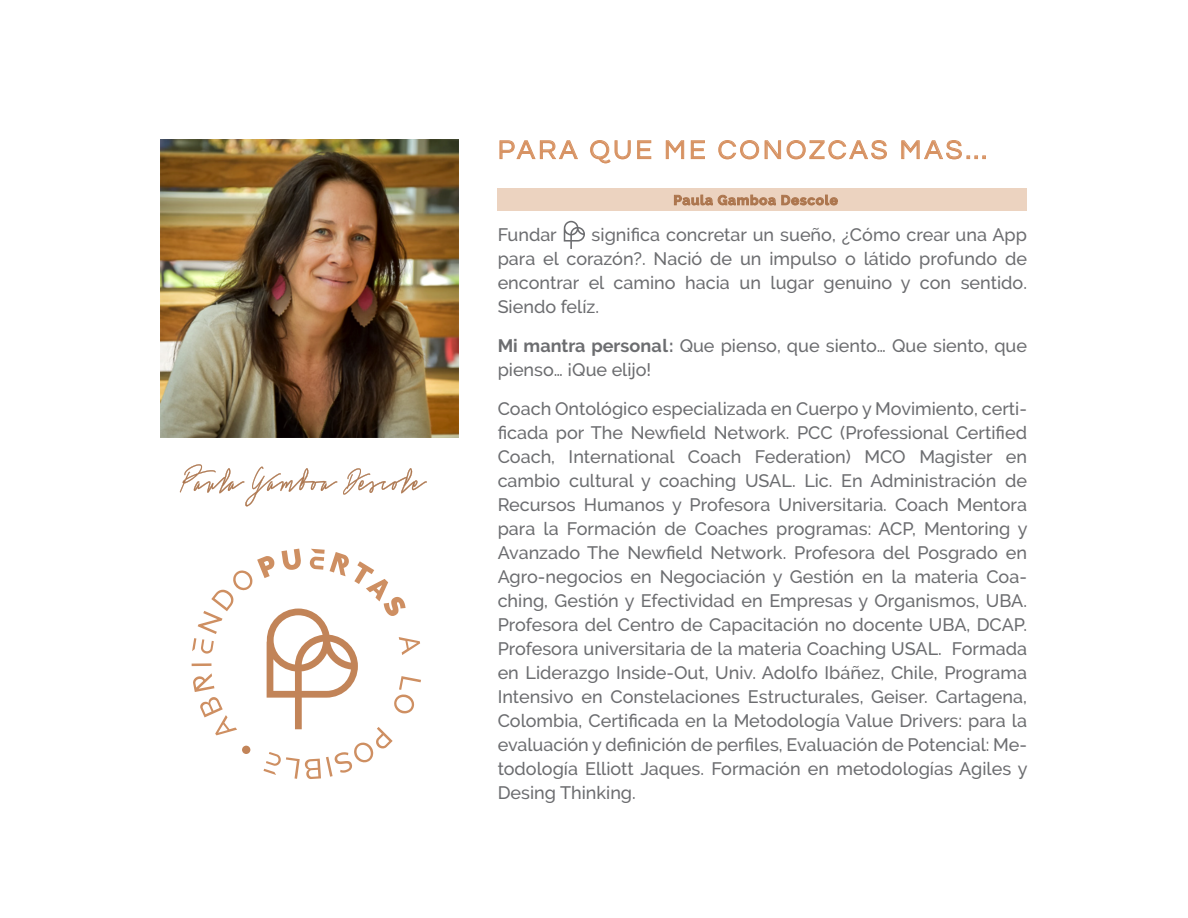
<style>
.page{position:relative;width:1188px;height:918px;background:#fff}
.page>*{position:absolute;margin:0;border:0;box-sizing:border-box;transform-origin:0 0}
.t1{font:27px "Questrial";letter-spacing:.12em;color:#d79262}
.t2{font:500 18px/24px "Raleway";color:#6c6d70;text-align:justify}
.t3{font:700 13.35px "Raleway";letter-spacing:.06em;color:#ac754d}
.s1{font-weight:700}
</style>
<div class="page">
<div style="left:498px;top:188px;width:529px;height:23px;background:#ecd3c0"></div>
<svg style="left:674px;top:195px;width:164px;height:10px"></svg>
<svg style="left:499px;top:140px;width:79px;height:19px"></svg>
<svg style="left:590px;top:140px;width:41px;height:24px"></svg>
<svg style="left:637px;top:140px;width:15px;height:19px"></svg>
<svg style="left:666px;top:140px;width:18px;height:19px"></svg>
<svg style="left:691px;top:140px;width:14px;height:19px"></svg>
<svg style="left:718px;top:140px;width:169px;height:20px"></svg>
<svg style="left:901px;top:140px;width:85px;height:20px"></svg>
<svg style="left:192px;top:549px;width:229px;height:230px"></svg>
<div style="left:242px;top:746px;width:8px;height:8px;background:#c28458;border-radius:50%"></div>
<svg style="left:343px;top:468px;width:84px;height:27px"></svg>
<svg style="left:180px;top:464px;width:157px;height:43px"></svg>
<svg style="left:564px;top:221px;width:21px;height:28px"></svg>
<img style="left:161px;top:140px;width:298px;height:297px">
<h1 class="t1" style="left:498px;top:136px;width:491px">PARA QUE ME CONOZCAS MAS…</h1>
<p class="t3" style="left:673px;top:193px;width:166px">Paula Gamboa Descole</p>
<p class="t2" style="left:498px;top:223px;width:531px;text-indent:94px">significa concretar un sueño, ¿Cómo crear una App para el corazón?. Nació de un impulso o látido profundo de encontrar el camino hacia un lugar genuino y con sentido.<br>Siendo felíz.</p>
<p class="t2" style="left:498px;top:334px;width:531px"><span class="s1">Mi mantra personal:</span> Que pienso, que siento… Que siento, que pienso… ¡Que elijo!</p>
<p class="t2" style="left:498px;top:397px;width:531px">Coach Ontológico especializada en Cuerpo y Movimiento, certi&shy;ficada por The Newfield Network. PCC (Professional Certified Coach, International Coach Federation) MCO Magister en cambio cultural y coaching USAL. Lic. En Administración de Recursos Humanos y Profesora Universitaria. Coach Mentora para la Formación de Coaches programas: ACP, Mentoring y Avanzado The Newfield Network. Profesora del Posgrado en Agro-negocios en Negociación y Gestión en la materia Coa&shy;ching, Gestión y Efectividad en Empresas y Organismos, UBA.<br>Profesora del Centro de Capacitación no docente UBA, DCAP.<br>Profesora universitaria de la materia Coaching USAL. Formada en Liderazgo Inside-Out, Univ. Adolfo Ibáñez, Chile, Programa Intensivo en Constelaciones Estructurales, Geiser. Cartagena, Colombia, Certificada en la Metodología Value Drivers: para la evaluación y definición de perfiles, Evaluación de Potencial: Me&shy;todología Elliott Jaques. Formación en metodologías Agiles y Desing Thinking.</p>
<p class="t2" style="left:498px;top:223px;width:61px">Fundar</p>
</div>
